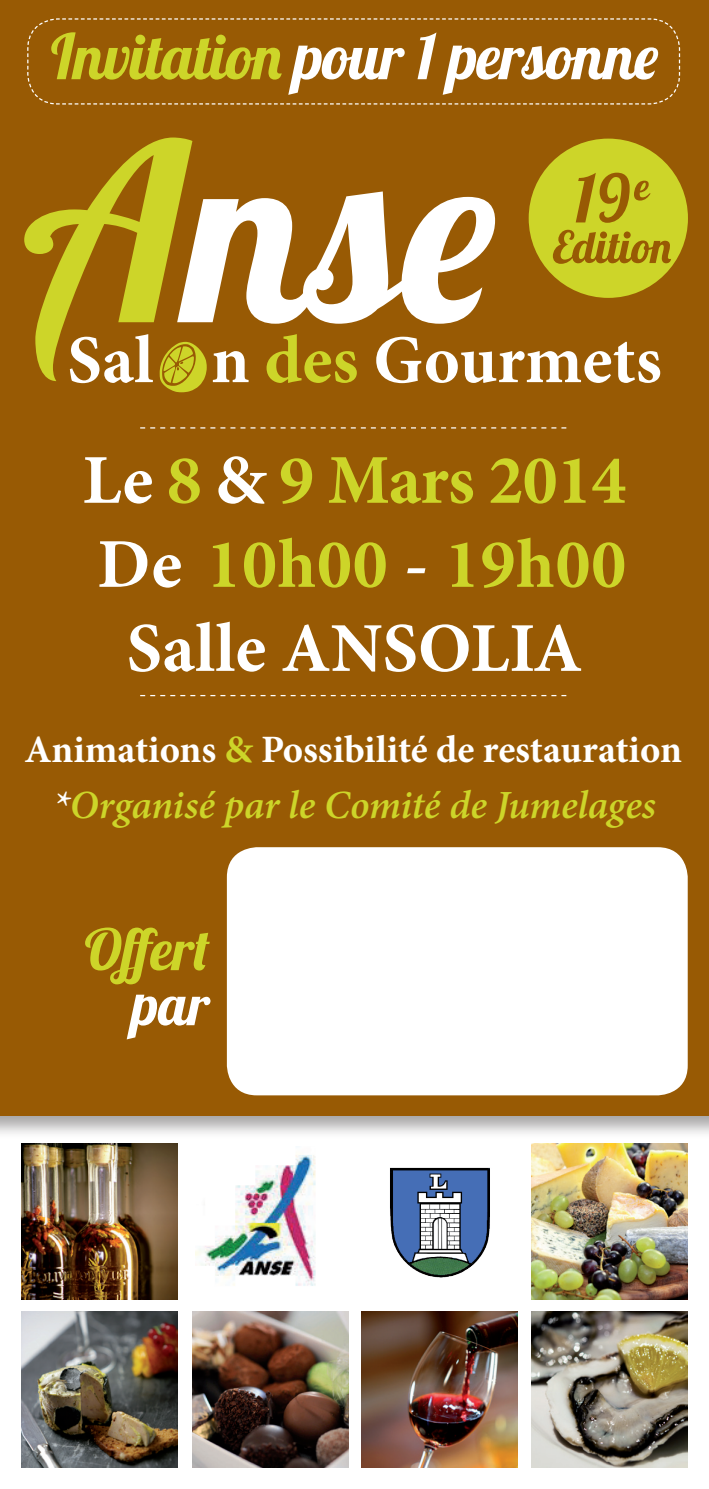
<style>
.page{position:relative;width:709px;height:1489px;background:#fff}
.page>*{position:absolute;margin:0;border:0;box-sizing:border-box;transform-origin:0 0}
.t1{font:700 70px/84px "Minion Pro";letter-spacing:.005em;color:#cdd529;text-align:center}
.t2{font:62.5px "Lobster 1.4";letter-spacing:-.01em;color:#fff}
.t3{font:56.75px "Lobster 1.4";color:#cdd529}
.t4{font:56.75px "Lobster 1.4";color:#fff}
.t5{font:italic 600 40px "Minion Pro";letter-spacing:-.005em;color:#cdd529}
.t6{font:700 38.75px "Minion Pro";letter-spacing:-.005em;color:#fff}
.s1{color:#cdd529}
.s2{color:#fff}
</style>
<div class="page">
<div style="left:0;top:0;width:709px;height:1138px;background:#231f20;opacity:.4"></div>
<div style="left:0;top:0;width:709px;height:1115px;background:#985a04"></div>
<img style="left:192px;top:1311px;width:156px;height:156px">
<img style="left:196px;top:1155px;width:120px;height:131px">
<img style="left:531px;top:1311px;width:156px;height:156px">
<img style="left:21px;top:1311px;width:156px;height:156px">
<img style="left:361px;top:1311px;width:156px;height:156px">
<img style="left:531px;top:1143px;width:156px;height:156px">
<img style="left:21px;top:1143px;width:156px;height:156px">
<img style="left:390px;top:1167px;width:100px;height:111px">
<svg style="left:140px;top:427px;width:426px;height:1px"></svg>
<svg style="left:140px;top:695px;width:426px;height:1px"></svg>
<svg style="left:376px;top:337px;width:284px;height:46px"></svg>
<svg style="left:266px;top:334px;width:91px;height:49px"></svg>
<svg style="left:213px;top:351px;width:35px;height:31px"></svg>
<svg style="left:207px;top:191px;width:288px;height:133px;fill:#fff"></svg>
<svg style="left:24px;top:137px;width:183px;height:255px"></svg>
<div style="left:528px;top:139px;width:160px;height:159px;background:#cdd529;border-radius:50%"></div>
<svg style="left:553px;top:230px;width:118px;height:34px"></svg>
<svg style="left:575px;top:173px;width:75px;height:50px"></svg>
<svg style="left:27px;top:18px;width:653px;height:87px"></svg>
<div style="left:227px;top:847px;width:460px;height:248px;background:#fff;border-radius:30px"></div>
<p class="t2" style="left:51px;top:17px;width:608px"><span class="s1">Invitation</span> pour 1 personne</p>
<p class="t1" style="left:83px;top:437px;width:545px"><span class="s2">Le</span> 8 <span class="s2">&amp;</span> 9 Mars 2014<br><span class="s2">De</span> 10h00 <span class="s2">-</span> 19h00<br><span class="s2">Salle ANSOLIA</span></p>
<p class="t6" style="left:24px;top:722px;width:659px">Animations <span class="s1">&amp;</span> Possibilité de restauration</p>
<p class="t5" style="left:53px;top:776px;width:604px"><span class="s2">*</span>Organisé par le Comité de Jumelages</p>
<p class="t3" style="left:84px;top:913px;width:127px">Offert</p>
<p class="t4" style="left:132px;top:968px;width:79px">par</p>
</div>
